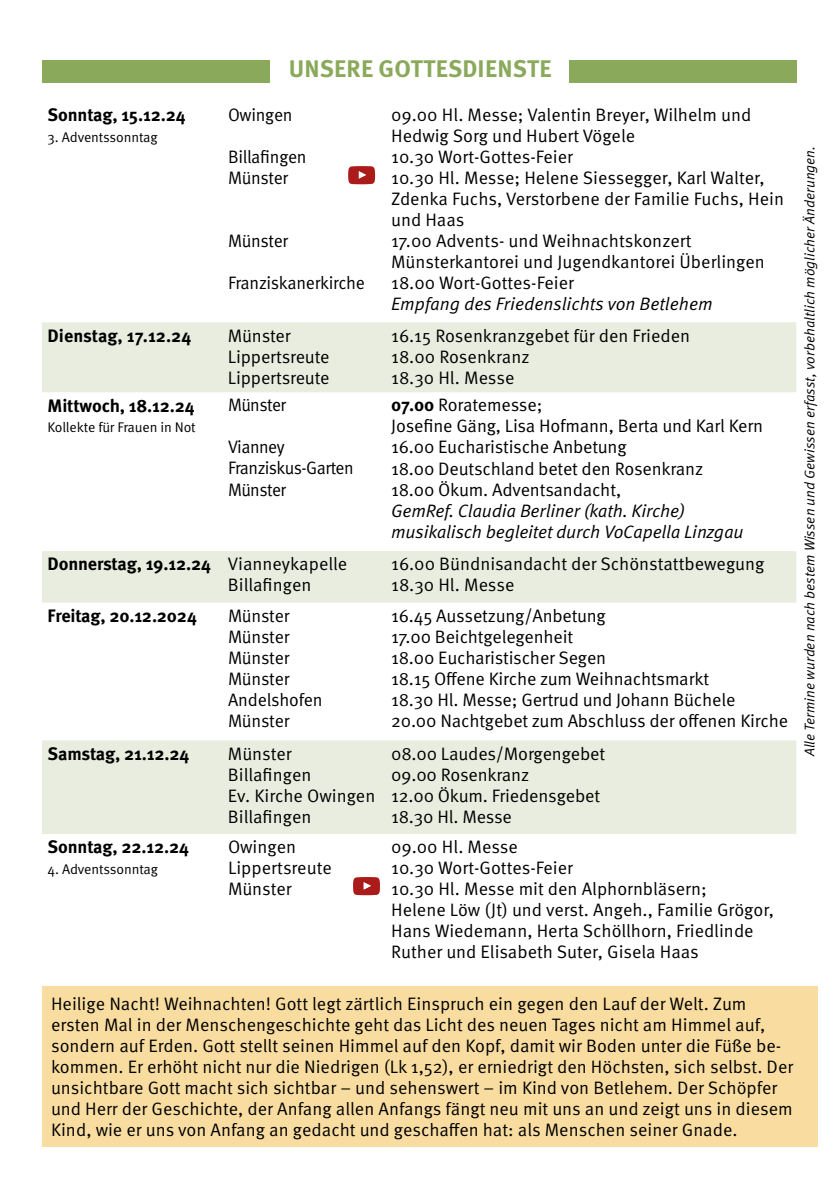
<style>
.page{position:relative;width:840px;height:1191px;background:#fff}
.page>*{position:absolute;margin:0;border:0;box-sizing:border-box;transform-origin:0 0}
.t1{font:700 24px "Meta Pro";letter-spacing:.01em;color:#8aa95b}
.t2{font:18px/21px "Meta Pro Norm";letter-spacing:-.005em;color:#000}
.t3{font:700 18px "Meta Pro";letter-spacing:-.01em;color:#000}
.t4{font:18px/21px "Meta Pro Norm Ita";letter-spacing:-.01em;color:#000}
.t5{font:18px/21px "Meta Pro Norm";letter-spacing:-.035em;color:#000;scale:.96 1}
.t6{font:14px "Meta Pro Norm Ita";color:#000}
.t7{font:14px "Meta Pro Norm";letter-spacing:-.01em;color:#000}
.s1{font-family:"Meta Pro";font-weight:700}
.s2{font-family:"Meta Pro Norm";font-weight:400}
</style>
<div class="page">
<div style="left:42px;top:986px;width:774px;height:161px;background:#f9dda0"></div>
<svg style="left:42px;top:322px;width:753px;height:512px"></svg>
<svg style="left:348px;top:166px;width:27px;height:18px"></svg>
<svg style="left:353px;top:877px;width:27px;height:18px"></svg>
<div style="left:43px;top:60px;width:226px;height:23px;background:#8aa95b"></div>
<div style="left:569px;top:60px;width:227px;height:23px;background:#8aa95b"></div>
<p class="t3" style="left:48px;top:101px;width:139px">Sonntag, 15.12.24</p>
<p class="t7" style="left:48px;top:127px;width:112px">3. Adventssonntag</p>
<h1 class="t1" style="left:288px;top:50px;width:264px">UNSERE GOTTESDIENSTE</h1>
<p class="t2" style="left:228px;top:103px;width:66px">Owingen</p>
<p class="t2" style="left:228px;top:145px;width:80px">Billafingen<br>Münster</p>
<p class="t2" style="left:228px;top:229px;width:62px">Münster</p>
<p class="t2" style="left:228px;top:271px;width:138px">Franziskanerkirche</p>
<p class="t2" style="left:391px;top:103px;width:394px">09.00 Hl. Messe; Valentin Breyer, Wilhelm und Hedwig Sorg und Hubert Vögele<br>10.30 Wort-Gottes-Feier<br>10.30 Hl. Messe; Helene Siessegger, Karl Walter, Zdenka Fuchs, Verstorbene der Familie Fuchs, Hein und Haas<br>17.00 Advents- und Weihnachtskonzert Münsterkantorei und Jugendkantorei Überlingen 18.00 Wort-Gottes-Feier</p>
<p class="t4" style="left:391px;top:292px;width:323px">Empfang des Friedenslichts von Betlehem</p>
<p class="t3" style="left:48px;top:321px;width:145px">Dienstag, 17.12.24</p>
<p class="t2" style="left:228px;top:324px;width:103px">Münster<br>Lippertsreute<br>Lippertsreute</p>
<p class="t2" style="left:391px;top:324px;width:300px">16.15 Rosenkranzgebet für den Frieden<br>18.00 Rosenkranz<br>18.30 Hl. Messe</p>
<p class="t3" style="left:48px;top:391px;width:148px">Mittwoch, 18.12.24</p>
<p class="t7" style="left:48px;top:417px;width:150px">Kollekte für Frauen in Not</p>
<p class="t5" style="left:228px;top:393px;width:62px">Münster</p>
<p class="t5" style="left:228px;top:435px;width:132px">Vianney<br>Franziskus-Garten<br>Münster</p>
<p class="t2" style="left:391px;top:393px;width:373px"><span class="s1">07.00</span> Roratemesse;<br>Josefine Gäng, Lisa Hofmann, Berta und Karl Kern 16.00 Eucharistische Anbetung<br>18.00 Deutschland betet den Rosenkranz<br>18.00 Ökum. Adventsandacht,</p>
<p class="t4" style="left:391px;top:498px;width:354px">GemRef. Claudia Berliner (kath. Kirche) musikalisch begleitet durch VoCapella Linzgau</p>
<p class="t3" style="left:48px;top:550px;width:301px">Donnerstag, 19.12.24 <span class="s2">Vianneykapelle</span></p>
<p class="t2" style="left:228px;top:573px;width:85px">Billafingen</p>
<p class="t2" style="left:391px;top:552px;width:374px">16.00 Bündnisandacht der Schönstattbewegung<br>18.30 Hl. Messe</p>
<p class="t3" style="left:48px;top:601px;width:151px">Freitag, 20.12.2024</p>
<p class="t2" style="left:228px;top:604px;width:96px">Münster<br>Münster<br>Münster<br>Münster<br>Andelshofen<br>Münster</p>
<p class="t2" style="left:391px;top:604px;width:398px">16.45 Aussetzung/Anbetung<br>17.00 Beichtgelegenheit<br>18.00 Eucharistischer Segen<br>18.15 Offene Kirche zum Weihnachtsmarkt<br>18.30 Hl. Messe; Gertrud und Johann Büchele<br>20.00 Nachtgebet zum Abschluss der offenen Kirche</p>
<p class="t3" style="left:48px;top:739px;width:143px">Samstag, 21.12.24</p>
<p class="t2" style="left:228px;top:742px;width:149px">Münster<br>Billafingen<br>Ev. Kirche Owingen<br>Billafingen</p>
<p class="t2" style="left:391px;top:742px;width:215px">08.00 Laudes/Morgengebet<br>09.00 Rosenkranz<br>12.00 Ökum. Friedensgebet<br>18.30 Hl. Messe</p>
<p class="t3" style="left:48px;top:833px;width:143px">Sonntag, 22.12.24</p>
<p class="t7" style="left:48px;top:858px;width:112px">4. Adventssonntag</p>
<p class="t2" style="left:228px;top:835px;width:105px">Owingen<br>Lippertsreute<br>Münster</p>
<p class="t2" style="left:391px;top:835px;width:384px">09.00 Hl. Messe<br>10.30 Wort-Gottes-Feier<br>10.30 Hl. Messe mit den Alphornbläsern;<br>Helene Löw (Jt) und verst. Angeh., Familie Grögor, Hans Wiedemann, Herta Schöllhorn, Friedlinde Ruther und Elisabeth Suter, Gisela Haas</p>
<p class="t6" style="left:798px;top:756px;width:612px;rotate:-90deg">Alle Termine wurden nach bestem Wissen und Gewissen erfasst, vorbehaltlich möglicher Änderungen.</p>
<p class="t2" style="left:51px;top:992px;width:743px">Heilige Nacht! Weihnachten! Gott legt zärtlich Einspruch ein gegen den Lauf der Welt. Zum ersten Mal in der Menschengeschichte geht das Licht des neuen Tages nicht am Himmel auf, sondern auf Erden. Gott stellt seinen Himmel auf den Kopf, damit wir Boden unter die Füße be&shy;kommen. Er erhöht nicht nur die Niedrigen (Lk 1,52), er erniedrigt den Höchsten, sich selbst. Der unsichtbare Gott macht sich sichtbar – und sehenswert – im Kind von Betlehem. Der Schöpfer und Herr der Geschichte, der Anfang allen Anfangs fängt neu mit uns an und zeigt uns in diesem Kind, wie er uns von Anfang an gedacht und geschaffen hat: als Menschen seiner Gnade.</p>
</div>
